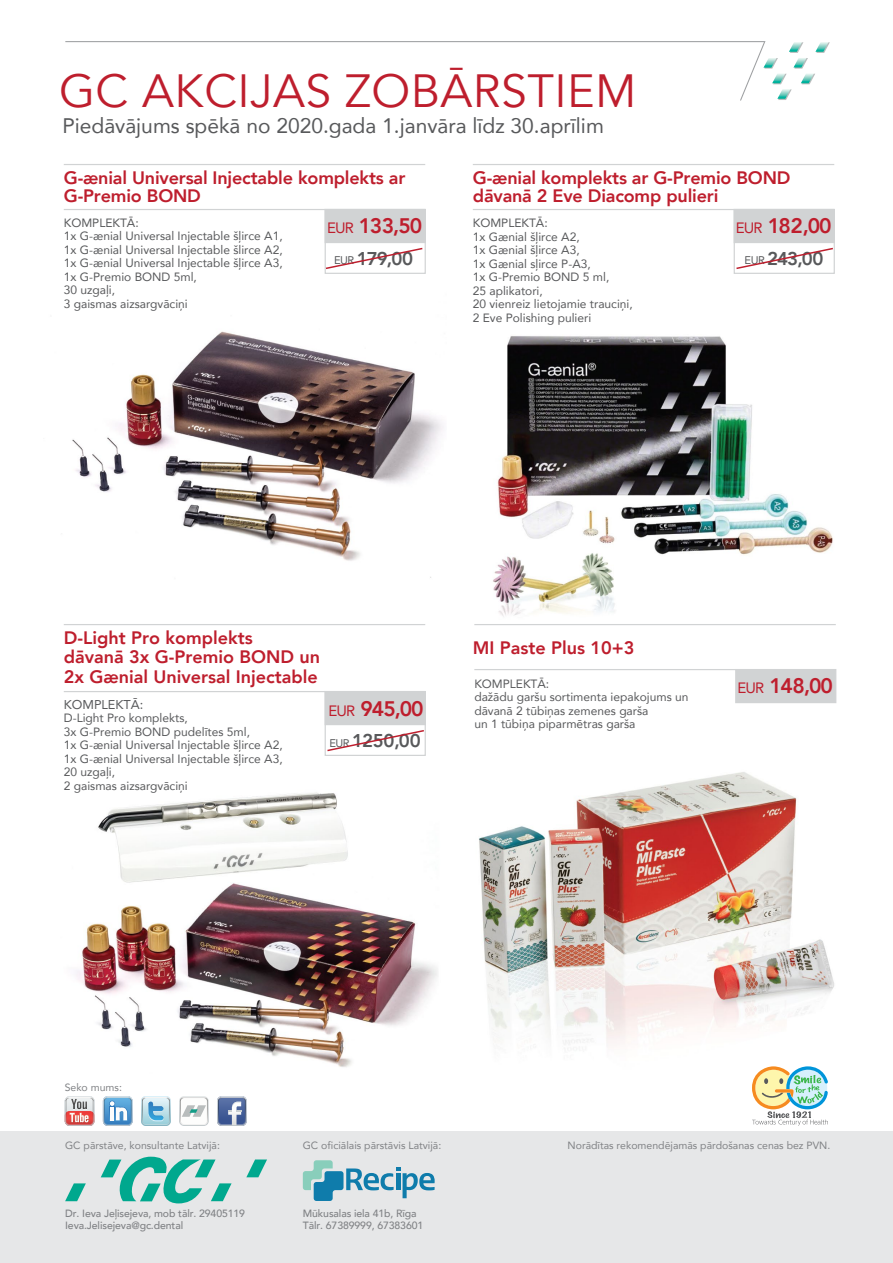
<style>
.page{position:relative;width:893px;height:1263px;background:#fff}
.page>*{position:absolute;margin:0;border:0;box-sizing:border-box;transform-origin:0 0}
.t1{font:46.5px "Avenir";letter-spacing:.01em;color:#be1e2d}
.t2{font:21px "Avenir";color:#58595b}
.t3{font:800 21px "Avenir";letter-spacing:-.05em;color:#be1e2d}
.t4{font:800 18.45px "Avenir";letter-spacing:-.035em;color:#58595b}
.t5{font:800 18px/18px "Avenir";letter-spacing:-.01em;color:#be1e2d}
.t6{font:12.75px "Avenir";color:#58595b}
.t7{font:12px/13.5px "Avenir";color:#58595b}
.t8{font:10.5px "Avenir";color:#808285}
.t9{font:500 10.5px/12px "Avenir";letter-spacing:-.01em;color:#808285}
.s1{font-weight:400;font-size:15px}
.s2{font-weight:400;font-size:11.1px}
</style>
<div class="page">
<img style="left:64px;top:164px;width:773px;height:959px">
<hr style="left:64px;top:209px;width:361px;height:1px;background:#d1d3d4">
<hr style="left:64px;top:164px;width:361px;height:1px;background:#d1d3d4">
<hr style="left:64px;top:691px;width:361px;height:1px;background:#d1d3d4">
<hr style="left:64px;top:624px;width:361px;height:1px;background:#d1d3d4">
<svg style="left:65px;top:41px;width:765px;height:60px"></svg>
<div style="left:735px;top:669px;width:101px;height:34px;background:#d1d3d4"></div>
<div style="left:325px;top:209px;width:101px;height:65px;border:1px solid #d1d3d4"></div>
<div style="left:325px;top:209px;width:101px;height:34px;background:#d1d3d4"></div>
<svg style="left:324px;top:247px;width:100px;height:23px"></svg>
<div style="left:734px;top:209px;width:101px;height:65px;border:1px solid #d1d3d4"></div>
<div style="left:734px;top:209px;width:101px;height:34px;background:#d1d3d4"></div>
<svg style="left:735px;top:247px;width:100px;height:23px"></svg>
<div style="left:325px;top:691px;width:101px;height:65px;border:1px solid #d1d3d4"></div>
<div style="left:325px;top:691px;width:101px;height:34px;background:#d1d3d4"></div>
<svg style="left:326px;top:729px;width:100px;height:23px"></svg>
<div style="left:0;top:1131px;width:893px;height:132px;background:#e6e7e8"></div>
<svg style="left:65px;top:1157px;width:202px;height:46px"></svg>
<svg style="left:752px;top:1066px;width:76px;height:60px"></svg>
<svg style="left:141px;top:1096px;width:30px;height:30px"></svg>
<svg style="left:103px;top:1096px;width:30px;height:30px"></svg>
<svg style="left:65px;top:1096px;width:29px;height:30px"></svg>
<svg style="left:217px;top:1096px;width:30px;height:30px"></svg>
<svg style="left:179px;top:1096px;width:30px;height:30px"></svg>
<svg style="left:303px;top:1160px;width:132px;height:41px"></svg>
<hr style="left:473px;top:209px;width:361px;height:1px;background:#d1d3d4">
<hr style="left:473px;top:164px;width:361px;height:1px;background:#d1d3d4">
<hr style="left:474px;top:669px;width:362px;height:1px;background:#d1d3d4">
<hr style="left:474px;top:624px;width:362px;height:1px;background:#d1d3d4">
<h1 class="t1" style="left:59px;top:63px;width:579px">GC AKCIJAS ZOBĀRSTIEM</h1>
<h2 class="t2" style="left:62px;top:109px;width:543px">Piedāvājums spēkā no 2020.gada 1.janvāra līdz 30.aprīlim</h2>
<h3 class="t5" style="left:64px;top:169px;width:343px">G-ænial Universal Injectable komplekts ar<br>G-Premio BOND</h3>
<p class="t7" style="left:64px;top:215px;width:220px">KOMPLEKTĀ:<br>1x G-ænial Universal Injectable šļirce A1,<br>1x G-ænial Universal Injectable šlirce A2,<br>1x G-ænial Universal Injectable šļirce A3,<br>1x G-Premio BOND 5ml,<br>30 uzgaļi,<br>3 gaismas aizsargvāciņi</p>
<h2 class="t3" style="left:327px;top:209px;width:97px"><span class="s1">EUR</span> 133,50</h2>
<h3 class="t4" style="left:334px;top:244px;width:81px"><span class="s2">EUR</span> 179,00</h3>
<h3 class="t5" style="left:473px;top:169px;width:319px">G-ænial komplekts ar G-Premio BOND dāvanā 2 Eve Diacomp pulieri</h3>
<p class="t7" style="left:473px;top:216px;width:162px">KOMPLEKTĀ:<br>1x Gænial šļirce A2,<br>1x Gænial šļirce A3,<br>1x Gænial sļirce P-A3,<br>1x G-Premio BOND 5 ml,<br>25 aplikatori,<br>20 vienreiz lietojamie trauciņi,<br>2 Eve Polishing pulieri</p>
<h2 class="t3" style="left:736px;top:209px;width:97px"><span class="s1">EUR</span> 182,00</h2>
<h3 class="t4" style="left:744px;top:244px;width:81px"><span class="s2">EUR</span> 243,00</h3>
<h3 class="t5" style="left:64px;top:628px;width:258px;line-height:19.5px">D-Light Pro komplekts<br>dāvanā 3x G-Premio BOND un<br>2x Gænial Universal Injectable</h3>
<p class="t6" style="left:64px;top:694px;width:81px">KOMPLEKTĀ:</p>
<p class="t7" style="left:64px;top:711px;width:220px">D-Light Pro komplekts,<br>3x G-Premio BOND pudelītes 5ml,<br>1x G-ænial Universal Injectable šļirce A2,<br>1x G-ænial Universal Injectable šļirce A3,<br>20 uzgaļi,<br>2 gaismas aizsargvāciņi</p>
<h2 class="t3" style="left:329px;top:692px;width:97px"><span class="s1">EUR</span> 945,00</h2>
<h3 class="t4" style="left:329px;top:726px;width:93px"><span class="s2">EUR</span> 1250,00</h3>
<h3 class="t5" style="left:473px;top:639px;width:163px">MI Paste Plus 10+3</h3>
<p class="t7" style="left:474px;top:676px;width:216px">KOMPLEKTĀ:<br>dažādu garšu sortimenta iepakojums un dāvanā 2 tūbiņas zemenes garša<br>un 1 tūbiņa piparmētras garša</p>
<h2 class="t3" style="left:737px;top:670px;width:97px"><span class="s1">EUR</span> 148,00</h2>
<p class="t8" style="left:65px;top:1079px;width:59px">Seko mums:</p>
<p class="t8" style="left:65px;top:1137px;width:156px">GC pārstāve, konsultante Latvijā:</p>
<p class="t9" style="left:65px;top:1206px;width:182px">Dr. Ieva Jeļisejeva, mob tālr. 29405119<br>Ieva.Jelisejeva@gc.dental</p>
<p class="t8" style="left:303px;top:1137px;width:140px">GC oficiālais pārstāvis Latvijā:</p>
<p class="t9" style="left:303px;top:1207px;width:122px">Mūkusalas iela 41b, Rīga<br>Tālr. 67389999, 67383601</p>
<p class="t8" style="left:568px;top:1137px;width:264px">Norādītas rekomendējamās pārdošanas cenas bez PVN.</p>
</div>
